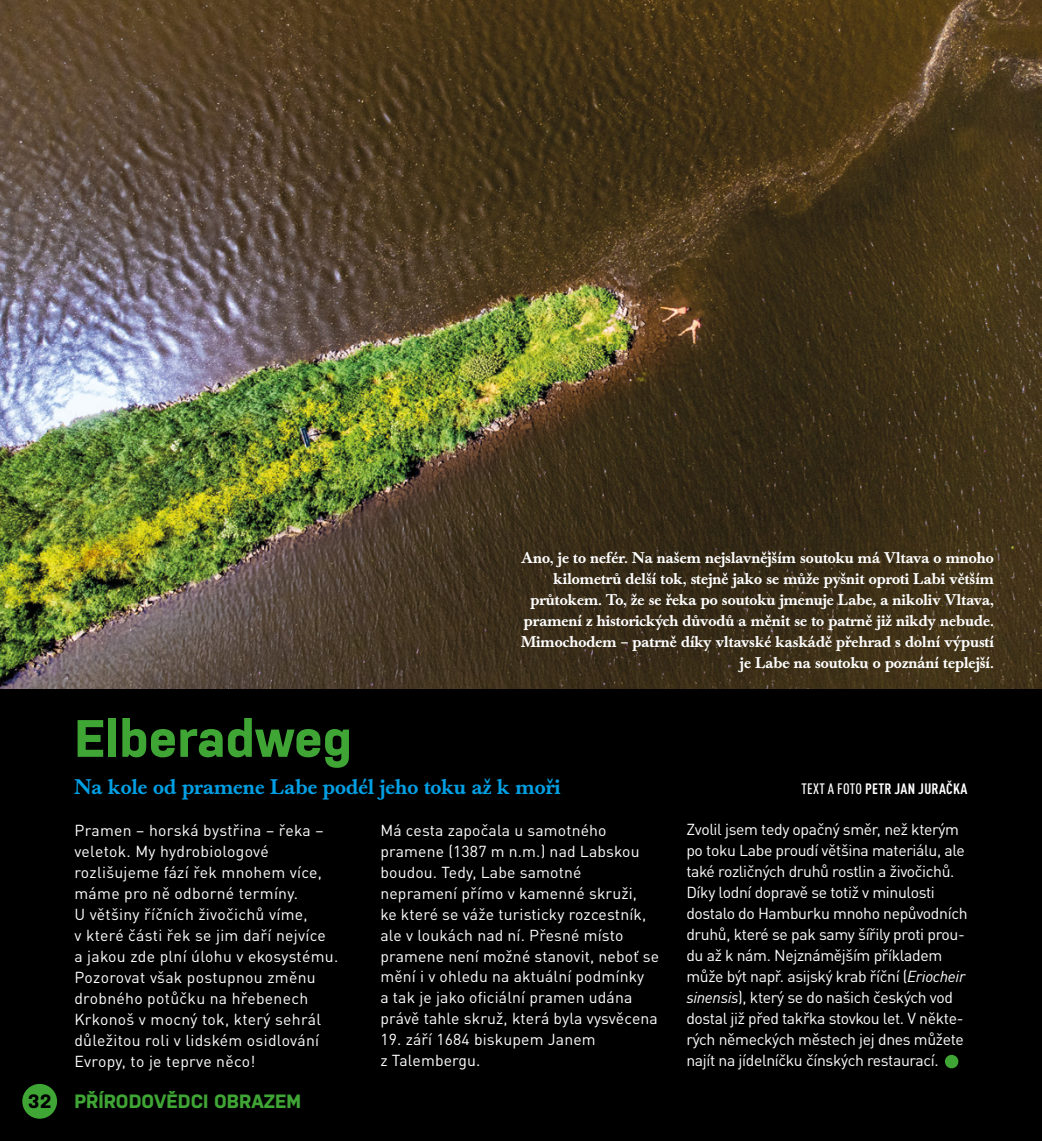
<style>
.page{position:relative;width:1042px;height:1141px;background:#000}
.page>*{position:absolute;margin:0;border:0;box-sizing:border-box;transform-origin:0 0}
.t1{font:54.25px "Arial";color:#3fa535}
.t2{font:700 52.5px "Nudista";color:#3fa535}
.t3{font:500 21px "Baskerville Book Pro";color:#009fe3}
.t4{font:700 19.25px "Nudista";color:#3fa535}
.t5{font:15.75px/21px "DIN Pro";letter-spacing:.01em;color:#fff}
.t6{font:15.75px/21px "DIN Pro";letter-spacing:-.02em;color:#fff}
.t7{font:500 15.4px/21px "Baskerville Book Pro";color:#fff;text-align:right}
.t8{font:700 condensed 14.88px "DIN Pro";letter-spacing:.02em;color:#fff}
.s1{font-weight:500}
.s2{color:#000}
.s3{font-style:italic}
</style>
<div class="page">
<img style="left:0;top:0;width:1042px;height:689px">
<div style="left:22px;top:1084px;width:35px;height:35px;background:#3fa535;border-radius:50%"></div>
<p class="t7" style="left:521px;top:547px;width:474px">Ano, je to nefér. Na našem nejslavnějším soutoku má Vltava o mnoho kilometrů delší tok, stejně jako se může pyšnit oproti Labi větším průtokem. To, že se řeka po soutoku jmenuje Labe, a nikoliv Vltava, pramení z historických důvodů a měnit se to patrně již nikdy nebude.<br>Mimochodem – patrně díky vltavské kaskádě přehrad s dolní výpustí je Labe na soutoku o poznání teplejší.</p>
<h2 class="t2" style="left:74px;top:700px;width:279px">Elberadweg</h2>
<h3 class="t3" style="left:74px;top:773px;width:488px">Na kole od pramene Labe podél jeho toku až k moři</h3>
<p class="t8" style="left:801px;top:777px;width:168px"><span class="s1">TEXT A FOTO</span> PETR JAN JURAČKA</p>
<p class="t5" style="left:74px;top:818px;width:265px">Pramen – horská bystřina – řeka – veletok. My hydrobiologové rozlišujeme fází řek mnohem více, máme pro ně odborné termíny.<br>U většiny říčních živočichů víme,<br>v které části řek se jim daří nejvíce<br>a jakou zde plní úlohu v ekosystému.<br>Pozorovat však postupnou změnu drobného potůčku na hřebenech<br>Krkonoš v mocný tok, který sehrál důležitou roli v lidském osidlování<br>Evropy, to je teprve něco!</p>
<p class="t5" style="left:380px;top:818px;width:280px">Má cesta započala u samotného pramene (1387 m n.m.) nad Labskou boudou. Tedy, Labe samotné nepramení přímo v kamenné skruži,<br>ke které se váže turisticky rozcestník, ale v loukách nad ní. Přesné místo pramene není možné stanovit, neboť se mění i v ohledu na aktuální podmínky<br>a tak je jako oficiální pramen udána právě tahle skruž, která byla vysvěcena</p>
<p class="t5" style="left:380px;top:1028px;width:217px">19. září 1684 biskupem Janem z Talembergu.</p>
<p class="t4" style="left:28px;top:1088px;width:275px"><span class="s2">32</span> PŘÍRODOVĚDCI OBRAZEM</p>
<p class="t6" style="left:686px;top:818px;width:283px">Zvolil jsem tedy opačný směr, než kterým po toku Labe proudí většina materiálu, ale také rozličných druhů rostlin a živočichů.<br>Díky lodní dopravě se totiž v minulosti dostalo do Hamburku mnoho nepůvodních druhů, které se pak samy šířily proti prou&shy;du až k nám. Nejznámějším příkladem může být např. asijský krab říční (<span class="s3">Eriocheir sinensis</span>), který se do našich českých vod dostal již před takřka stovkou let. V někte&shy;rých německých městech jej dnes můžete najít na jídelníčku čínských restaurací.</p>
<h1 class="t1" style="left:942px;top:1026px;width:20px">•</h1>
</div>
